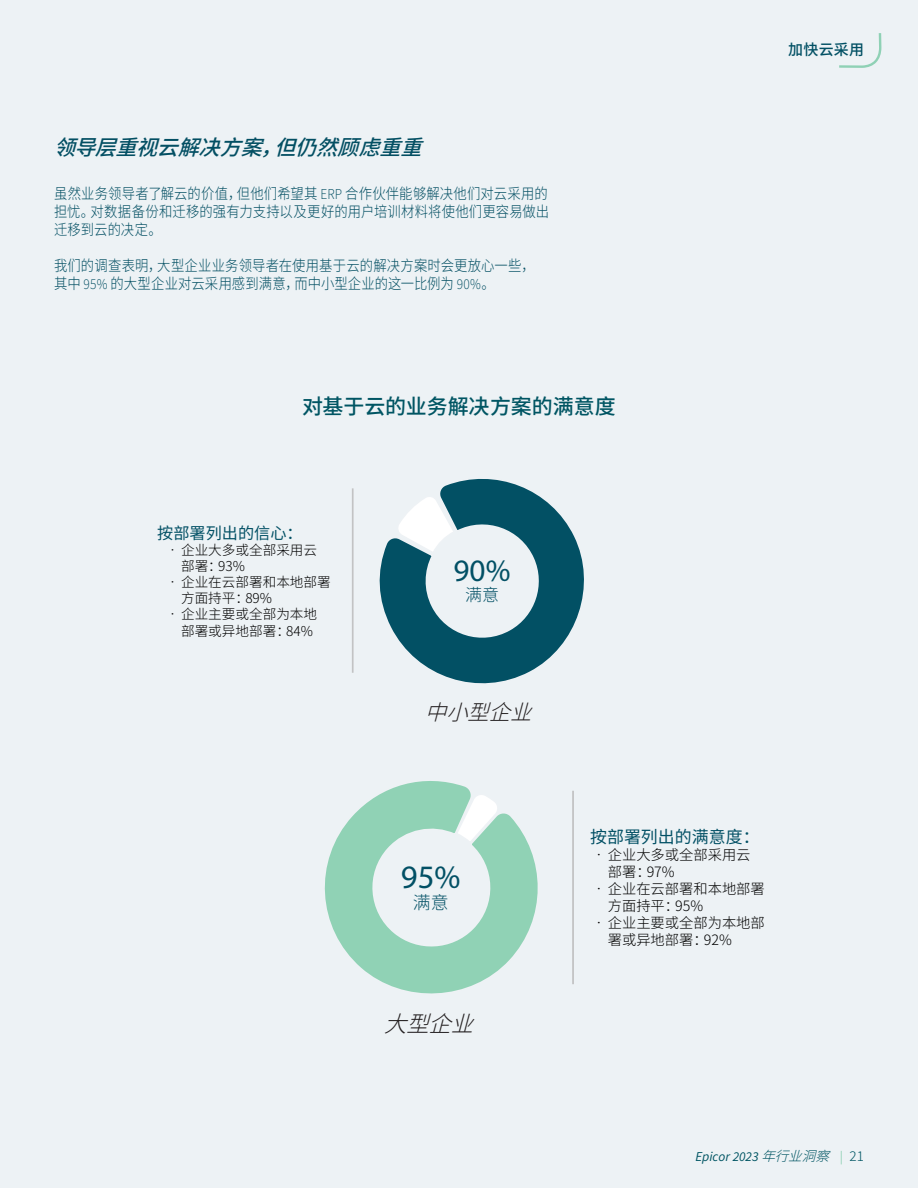
<style>
.page{position:relative;width:918px;height:1188px;background:#edf2f5}
.page>*{position:absolute;margin:0;border:0;box-sizing:border-box;transform-origin:0 0}
.t1{font:600 32.85px "Source Sans Pro";color:#025065}
.t2{font:600 31.2px "Source Sans Pro";color:#025065}
.t3{font:italic 300 22.35px "Noto Sans SC";color:#231f20}
.t4{font:italic 300 21.3px "Noto Sans SC";color:#231f20}
.t5{font:italic 500 21px "Noto Sans SC";color:#034f63}
.t6{font:500 21px "Noto Sans SC";letter-spacing:-.005em;color:#005563}
.t7{font:300 17.85px "Noto Sans SC";color:#025065}
.t8{font:16.95px "Noto Sans SC";color:#025065}
.t9{font:300 16.95px "Noto Sans SC";color:#025065}
.t10{font:16.2px "Noto Sans SC";color:#025065}
.t11{font:300 15px/18px "Noto Sans SC";letter-spacing:.01em;color:#034f63;text-align:justify;scale:.89 1}
.t12{font:500 15px "Noto Sans SC";letter-spacing:.01em;color:#025064}
.t13{font:300 14.25px/17px "Noto Sans SC";color:#000}
.t14{font:300 13.65px/16.2px "Noto Sans SC";color:#000}
.t15{font:italic 13.5px "Source Sans Pro";letter-spacing:.005em;color:#005563}
.s1{font-family:"Source Sans Pro"}
.s2{font-family:"Noto Sans SC";font-weight:300}
.s3{font-style:normal;color:#8fd1b5}
.s4{font-family:"Noto Sans SC";font-weight:300;font-style:normal}
</style>
<div class="page">
<svg style="left:352px;top:488px;width:2px;height:185px"></svg>
<svg style="left:379px;top:479px;width:205px;height:205px"></svg>
<svg style="left:394px;top:495px;width:63px;height:60px"></svg>
<svg style="left:572px;top:791px;width:2px;height:193px"></svg>
<svg style="left:324px;top:781px;width:214px;height:213px"></svg>
<svg style="left:454px;top:790px;width:48px;height:55px"></svg>
<svg style="left:839px;top:33px;width:42px;height:35px"></svg>
<h3 class="t5" style="left:54px;top:135px;width:385px">领导层重视云解决方案，但仍然顾虑重重</h3>
<p class="t11" style="left:54px;top:185px;width:558px">虽然业务领导者了解云的价值，但他们希望其 <span class="s1">ERP</span> 合作伙伴能够解决他们对云采用的担忧。对数据备份和迁移的强有力支持以及更好的用户培训材料将使他们更容易做出迁移到云的决定。</p>
<p class="t11" style="left:54px;top:257px;width:542px">我们的调查表明，大型企业业务领导者在使用基于云的解决方案时会更放心一些，其中 <span class="s1">95%</span> 的大型企业对云采用感到满意，而中小型企业的这一比例为 <span class="s1">90%</span>。</p>
<h3 class="t6" style="left:302px;top:395px;width:315px">对基于云的业务解决方案的满意度</h3>
<p class="t12" style="left:788px;top:41px;width:77px">加快云采用</p>
<p class="t10" style="left:157px;top:524px;width:147px">按部署列出的信心：</p>
<p class="t14" style="left:181px;top:542px;width:138px;text-indent:-15px">•企业大多或全部采用云部署：93%</p>
<p class="t14" style="left:181px;top:574px;width:151px;text-indent:-15px">•企业在云部署和本地部署方面持平：89%</p>
<p class="t14" style="left:181px;top:607px;width:138px;text-indent:-15px">•企业主要或全部为本地部署或异地部署：84%</p>
<h2 class="t2" style="left:454px;top:551px;width:58px">90%</h2>
<p class="t9" style="left:465px;top:586px;width:36px">满意</p>
<h3 class="t4" style="left:425px;top:700px;width:124px">中小型企业</h3>
<h1 class="t1" style="left:401px;top:856px;width:61px">95%</h1>
<p class="t7" style="left:413px;top:892px;width:37px">满意</p>
<h3 class="t3" style="left:384px;top:1011px;width:108px">大型企业</h3>
<p class="t8" style="left:590px;top:828px;width:171px">按部署列出的满意度：</p>
<p class="t13" style="left:608px;top:847px;width:144px;text-indent:-16px">•企业大多或全部采用云部署：97%</p>
<p class="t13" style="left:608px;top:881px;width:159px;text-indent:-16px">•企业在云部署和本地部署方面持平：95%</p>
<p class="t13" style="left:608px;top:915px;width:159px;text-indent:-16px">•企业主要或全部为本地部署或异地部署：92%</p>
<p class="t15" style="left:695px;top:1148px;width:170px">Epicor 2023 <span class="s2">年行业洞察</span><span class="s3">|</span> <span class="s4">21</span></p>
</div>
